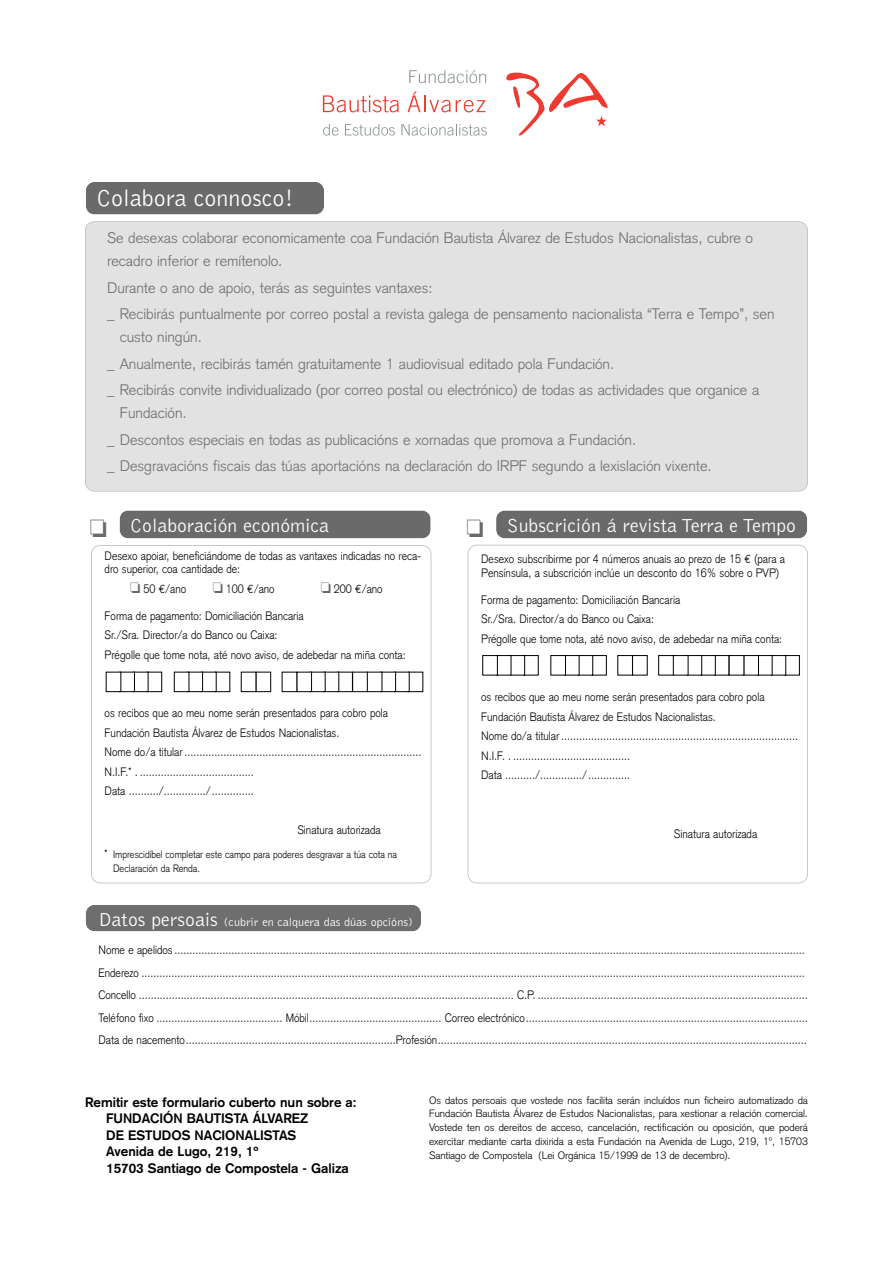
<style>
.page{position:relative;width:893px;height:1263px;background:#fff}
.page>*{position:absolute;margin:0;border:0;box-sizing:border-box;transform-origin:0 0}
.t1{font:300 24px "Bell Gothic";color:#fff}
.t2{font:300 19.5px "Bell Gothic";color:#fff}
.t3{font:300 15px/26.7px "Akzidenz Grotesk";color:#6e6e6e}
.t4{font:700 13.5px/16.5px "Akzidenz Grotesk";color:#000}
.t5{font:300 12px/19.5px "Akzidenz Grotesk";color:#000;scale:.9 1}
.t6{font:300 12px "Bell Gothic";color:#fff}
.t7{font:300 10.5px/13.8px "Akzidenz Grotesk";color:#000;text-align:justify}
.t8{font:300 10.5px/13.5px "Akzidenz Grotesk";color:#000;scale:.9 1}
.s1{color:#6a6a6a}
.s2{font-family:"Euro Mono";font-weight:400}
.s3{font-size:12px}
.s4{font-size:19.5px}
</style>
<div class="page">
<div style="left:91px;top:545px;width:340px;height:338px;border:2px solid #b7b7b7;border-radius:9px"></div>
<div style="left:468px;top:545px;width:340px;height:338px;border:2px solid #b7b7b7;border-radius:9px"></div>
<div style="left:408px;top:672px;width:15px;height:20px;border:1px solid #000"></div>
<div style="left:394px;top:672px;width:15px;height:20px;border:1px solid #000"></div>
<div style="left:381px;top:672px;width:15px;height:20px;border:1px solid #000"></div>
<div style="left:337px;top:672px;width:16px;height:20px;border:1px solid #000"></div>
<div style="left:352px;top:672px;width:16px;height:20px;border:1px solid #000"></div>
<div style="left:324px;top:672px;width:15px;height:20px;border:1px solid #000"></div>
<div style="left:310px;top:672px;width:15px;height:20px;border:1px solid #000"></div>
<div style="left:297px;top:672px;width:15px;height:20px;border:1px solid #000"></div>
<div style="left:256px;top:672px;width:15px;height:20px;border:1px solid #000"></div>
<div style="left:215px;top:672px;width:15px;height:20px;border:1px solid #000"></div>
<div style="left:201px;top:672px;width:15px;height:20px;border:1px solid #000"></div>
<div style="left:188px;top:672px;width:15px;height:20px;border:1px solid #000"></div>
<div style="left:174px;top:672px;width:15px;height:20px;border:1px solid #000"></div>
<div style="left:147px;top:672px;width:15px;height:20px;border:1px solid #000"></div>
<div style="left:133px;top:672px;width:15px;height:20px;border:1px solid #000"></div>
<div style="left:119px;top:672px;width:16px;height:20px;border:1px solid #000"></div>
<div style="left:86px;top:905px;width:335px;height:26px;background:#6e6e6e;border-radius:9px"></div>
<div style="left:85px;top:904px;width:337px;height:28px;border:2px solid #fff;border-radius:9px"></div>
<div style="left:120px;top:510px;width:311px;height:28px;background:#6a6a6a;border-radius:9px"></div>
<div style="left:119px;top:510px;width:312px;height:29px;border:2px solid #fff;border-radius:9px"></div>
<div style="left:496px;top:510px;width:311px;height:28px;background:#6a6a6a;border-radius:9px"></div>
<div style="left:495px;top:510px;width:313px;height:29px;border:2px solid #fff;border-radius:9px"></div>
<div style="left:784px;top:655px;width:16px;height:20px;border:1px solid #000"></div>
<div style="left:771px;top:655px;width:15px;height:20px;border:1px solid #000"></div>
<div style="left:757px;top:655px;width:15px;height:20px;border:1px solid #000"></div>
<div style="left:743px;top:655px;width:16px;height:20px;border:1px solid #000"></div>
<div style="left:714px;top:655px;width:15px;height:20px;border:1px solid #000"></div>
<div style="left:700px;top:655px;width:16px;height:20px;border:1px solid #000"></div>
<div style="left:687px;top:655px;width:15px;height:20px;border:1px solid #000"></div>
<div style="left:658px;top:655px;width:16px;height:20px;border:1px solid #000"></div>
<div style="left:617px;top:655px;width:16px;height:20px;border:1px solid #000"></div>
<div style="left:591px;top:655px;width:16px;height:20px;border:1px solid #000"></div>
<div style="left:578px;top:655px;width:15px;height:20px;border:1px solid #000"></div>
<div style="left:564px;top:655px;width:15px;height:20px;border:1px solid #000"></div>
<div style="left:550px;top:655px;width:16px;height:20px;border:1px solid #000"></div>
<div style="left:523px;top:655px;width:16px;height:20px;border:1px solid #000"></div>
<div style="left:510px;top:655px;width:15px;height:20px;border:1px solid #000"></div>
<div style="left:496px;top:655px;width:15px;height:20px;border:1px solid #000"></div>
<div style="left:482px;top:655px;width:16px;height:20px;border:1px solid #000"></div>
<div style="left:86px;top:182px;width:238px;height:32px;background:#6a6a6a;border-radius:9px"></div>
<div style="left:85px;top:181px;width:240px;height:34px;border:2px solid #fff;border-radius:9px"></div>
<div style="left:86px;top:222px;width:721px;height:269px;background:#e2e2e2;border-radius:9px"></div>
<div style="left:85px;top:221px;width:723px;height:270px;border:2px solid #b7b7b7;border-radius:9px"></div>
<svg style="left:409px;top:70px;width:77px;height:13px"></svg>
<svg style="left:323px;top:124px;width:15px;height:12px"></svg>
<svg style="left:345px;top:124px;width:50px;height:12px"></svg>
<svg style="left:401px;top:124px;width:86px;height:12px"></svg>
<svg style="left:323px;top:95px;width:76px;height:17px"></svg>
<svg style="left:408px;top:91px;width:77px;height:21px"></svg>
<svg style="left:506px;top:73px;width:102px;height:63px"></svg>
<h1 class="t1" style="left:96px;top:189px;width:199px">Colabora connosco!</h1>
<p class="t3" style="left:107px;top:229px;width:648px;line-height:22.5px">Se desexas colaborar economicamente coa Fundación Bautista Álvarez de Estudos Nacionalistas, cubre o recadro inferior e remítenolo.</p>
<p class="t3" style="left:107px;top:276px;width:669px">Durante o ano de apoio, terás as seguintes vantaxes:<br><span class="s1">_</span> Recibirás puntualmente por correo postal a revista galega de pensamento nacionalista “Terra e Tempo”, sen</p>
<p class="t3" style="left:107px;top:325px;width:654px;text-indent:13px">custo ningún.<br><span class="s1">_</span> Anualmente, recibirás tamén gratuitamente 1 audiovisual editado pola Fundación.<br><span class="s1">_</span> Recibirás convite individualizado (por correo postal ou electrónico) de todas as actividades que organice a</p>
<p class="t3" style="left:107px;top:401px;width:606px;text-indent:13px">Fundación.<br><span class="s1">_</span> Descontos especiais en todas as publicacións e xornadas que promova a Fundación.<br><span class="s1">_</span> Desgravacións fiscais das túas aportacións na declaración do IRPF segundo a lexislación vixente.</p>
<h2 class="t2" style="left:130px;top:518px;width:200px">Colaboración económica</h2>
<h2 class="t2" style="left:507px;top:518px;width:291px">Subscrición á revista Terra e Tempo</h2>
<p class="t5" style="left:481px;top:554px;width:339px;line-height:13.5px">Desexo subscribirme por 4 números anuais ao prezo de 15 <span class="s2">€</span> (para a<br>Pensínsula, a subscrición inclúe un desconto do 16% sobre o PVP)</p>
<p class="t5" style="left:481px;top:591px;width:336px">Forma de pagamento: Domiciliación Bancaria<br>Sr./Sra. Director/a do Banco ou Caixa:<br>Prégolle que tome nota, até novo aviso, de adebedar na miña conta:</p>
<p class="t5" style="left:105px;top:550px;width:353px;line-height:13.5px">Desexo apoiar, beneficiándome de todas as vantaxes indicadas no reca&shy;dro superior, coa cantidade de:</p>
<p class="t5" style="left:130px;top:580px;width:64px"><span class="s1">❏</span> 50 <span class="s2">€</span>/ano</p>
<p class="t5" style="left:213px;top:580px;width:70px"><span class="s1">❏</span> 100 <span class="s2">€</span>/ano</p>
<p class="t5" style="left:321px;top:580px;width:70px"><span class="s1">❏</span> 200 <span class="s2">€</span>/ano</p>
<p class="t5" style="left:105px;top:607px;width:336px">Forma de pagamento: Domiciliación Bancaria<br>Sr./Sra. Director/a do Banco ou Caixa:<br>Prégolle que tome nota, até novo aviso, de adebedar na miña conta:</p>
<p class="t5" style="left:105px;top:705px;width:354px">os recibos que ao meu nome serán presentados para cobro pola Fundación Bautista Álvarez de Estudos Nacionalistas.<br>Nome do/a titular ...............................................................................<br>N.I.F.* . ......................................<br>Data ........../............../..............</p>
<p class="t5" style="left:297px;top:822px;width:94px">Sinatura autorizada</p>
<p class="t8" style="left:113px;top:849px;width:317px;text-indent:-9px"><span class="s3">*</span> Imprescidíbel completar este campo para poderes desgravar a túa cota na<br>Declaración da Renda.</p>
<p class="t6" style="left:99px;top:917px;width:316px"><span class="s4">Datos persoais</span> (cubrir en calquera das dúas opcións)</p>
<p class="t5" style="left:481px;top:689px;width:354px">os recibos que ao meu nome serán presentados para cobro pola Fundación Bautista Álvarez de Estudos Nacionalistas.<br>Nome do/a titular ...............................................................................<br>N.I.F. . .......................................<br>Data ........../............../..............</p>
<p class="t5" style="left:674px;top:825px;width:94px">Sinatura autorizada</p>
<p class="t5" style="left:98px;top:940px;width:790px;line-height:22.5px">Nome e apelidos ..................................................................................................................................................................................................................<br>Enderezo .............................................................................................................................................................................................................................<br>Concello ............................................................................................................................. C.P. ..........................................................................................<br>Teléfono fixo .......................................... Móbil............................................ Correo electrónico..............................................................................................<br>Data de nacemento......................................................................Profesión...........................................................................................................................</p>
<p class="t4" style="left:106px;top:1095px;width:252px;text-indent:-21px">Remitir este formulario cuberto nun sobre a:<br>FUNDACIÓN BAUTISTA ÁLVAREZ<br>DE ESTUDOS NACIONALISTAS<br>Avenida de Lugo, 219, 1º<br>15703 Santiago de Compostela - Galiza</p>
<p class="t7" style="left:429px;top:1094px;width:380px">Os datos persoais que vostede nos facilita serán incluídos nun ficheiro automatizado da Fundación Bautista Álvarez de Estudos Nacionalistas, para xestionar a relación comercial.<br>Vostede ten os dereitos de acceso, cancelación, rectificación ou oposición, que poderá exercitar mediante carta dixirida a esta Fundación na Avenida de Lugo, 219, 1º, 15703<br>Santiago de Compostela (Lei Orgánica 15/1999 de 13 de decembro).</p>
</div>
